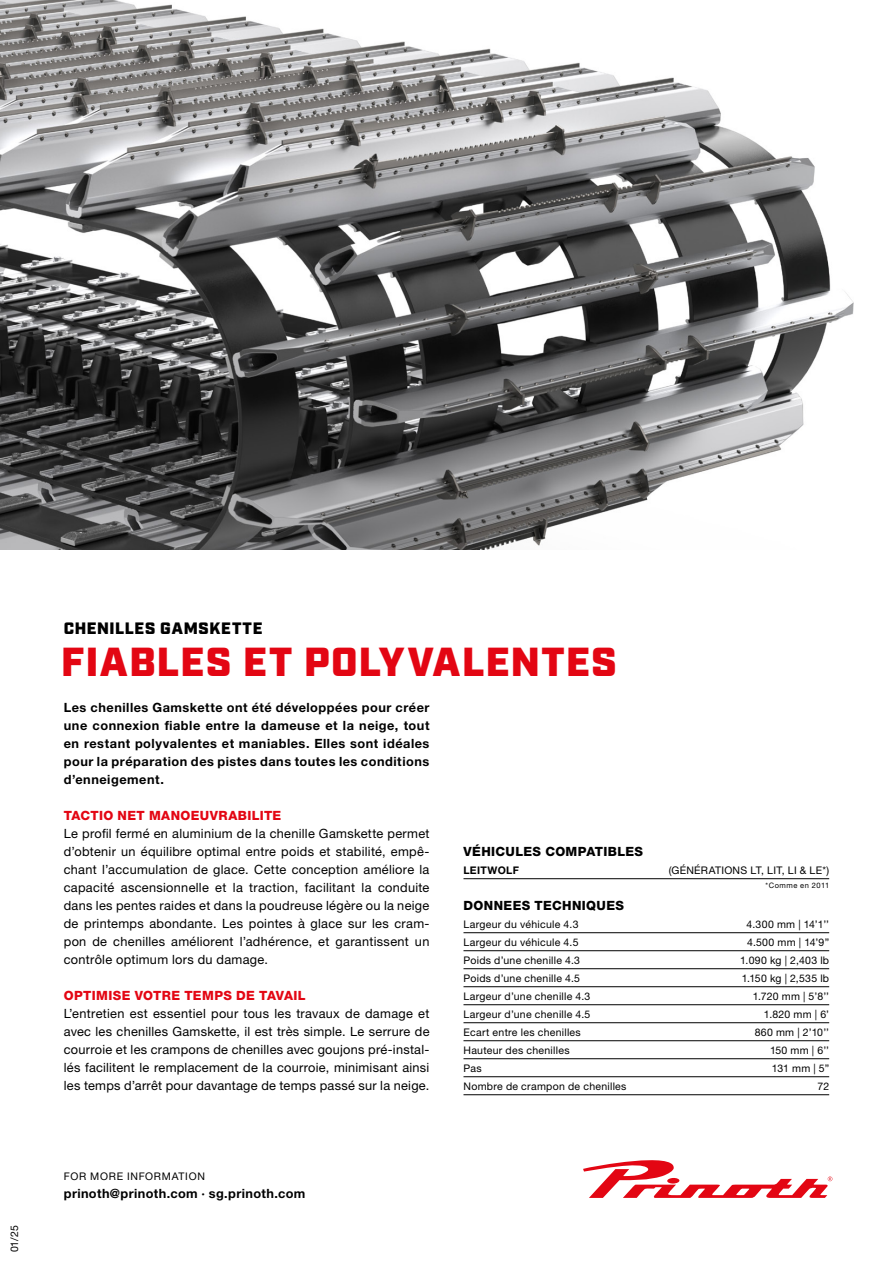
<style>
.page{position:relative;width:893px;height:1263px;background:#fff}
.page>*{position:absolute;margin:0;border:0;box-sizing:border-box;transform-origin:0 0}
.t1{font:900 40.5px "Industry";letter-spacing:.035em;color:#e30613}
.t2{font:900 16.5px "Industry";letter-spacing:.045em;color:#000}
.t3{font:12.75px/18px "Helvetica Neue LT Pro";letter-spacing:.02em;color:#000;text-align:justify}
.t4{font:700 12.75px/18px "Helvetica Neue LT Pro";letter-spacing:.04em;color:#000;text-align:justify}
.t5{font:800 12.75px "Helvetica Neue LT Pro";letter-spacing:.03em;color:#e30613}
.t6{font:800 12.75px "Helvetica Neue LT Pro";letter-spacing:.03em;color:#000}
.t7{font:10.5px "Helvetica Neue LT Pro";letter-spacing:.025em;color:#000}
.t8{font:10.5px "Helvetica Neue LT Pro";letter-spacing:.065em;color:#000}
.t9{font:700 10.5px "Helvetica Neue LT Pro";letter-spacing:.025em;color:#000}
.t10{font:7.5px "Helvetica Neue LT Pro";letter-spacing:.07em;color:#000}
</style>
<div class="page">
<img style="left:0;top:0;width:854px;height:550px">
<svg style="left:583px;top:1160px;width:249px;height:38px"></svg>
<hr style="left:463px;top:878px;width:366px;height:1px;background:#000">
<hr style="left:463px;top:932px;width:366px;height:1px;background:#000">
<hr style="left:463px;top:950px;width:366px;height:1px;background:#000">
<hr style="left:463px;top:968px;width:366px;height:1px;background:#000">
<hr style="left:463px;top:986px;width:366px;height:1px;background:#000">
<hr style="left:463px;top:1004px;width:366px;height:1px;background:#000">
<hr style="left:463px;top:1022px;width:366px;height:1px;background:#000">
<hr style="left:463px;top:1040px;width:366px;height:1px;background:#000">
<hr style="left:463px;top:1058px;width:366px;height:1px;background:#000">
<hr style="left:463px;top:1076px;width:366px;height:1px;background:#000">
<hr style="left:463px;top:1094px;width:366px;height:1px;background:#000">
<p class="t7" style="left:8px;top:1252px;width:28px;rotate:-90deg">01/25</p>
<p class="t2" style="left:64px;top:618px;width:200px">CHENILLES GAMSKETTE</p>
<h1 class="t1" style="left:61px;top:637px;width:557px">FIABLES ET POLYVALENTES</h1>
<p class="t4" style="left:64px;top:698px;width:367px">Les chenilles Gamskette ont été développées pour créer une connexion fiable entre la dameuse et la neige, tout en restant polyvalentes et maniables. Elles sont idéales pour la préparation des pistes dans toutes les conditions d’enneigement.</p>
<p class="t5" style="left:64px;top:808px;width:219px">TACTIO NET MANOEUVRABILITE</p>
<p class="t3" style="left:64px;top:824px;width:367px">Le profil fermé en aluminium de la chenille Gamskette permet d’obtenir un équilibre optimal entre poids et stabilité, empê&shy;chant l’accumulation de glace. Cette conception améliore la capacité ascensionnelle et la traction, facilitant la conduite dans les pentes raides et dans la poudreuse légère ou la neige de printemps abondante. Les pointes à glace sur les cram&shy;pon de chenilles améliorent l’adhérence, et garantissent un contrôle optimum lors du damage.</p>
<p class="t5" style="left:64px;top:988px;width:243px">OPTIMISE VOTRE TEMPS DE TAVAIL</p>
<p class="t3" style="left:64px;top:1004px;width:367px">L’entretien est essentiel pour tous les travaux de damage et avec les chenilles Gamskette, il est très simple. Le serrure de courroie et les crampons de chenilles avec goujons pré-instal&shy;lés facilitent le remplacement de la courroie, minimisant ainsi les temps d’arrêt pour davantage de temps passé sur la neige.</p>
<p class="t6" style="left:463px;top:844px;width:181px">VÉHICULES COMPATIBLES</p>
<p class="t9" style="left:463px;top:864px;width:57px">LEITWOLF</p>
<p class="t7" style="left:669px;top:864px;width:162px">(GÉNÉRATIONS LT, LIT, LI &amp; LE*)</p>
<p class="t6" style="left:463px;top:898px;width:162px">DONNEES TECHNIQUES</p>
<p class="t7" style="left:463px;top:918px;width:117px">Largeur du véhicule 4.3</p>
<p class="t7" style="left:746px;top:918px;width:84px">4.300 mm | 14’1’’</p>
<p class="t7" style="left:463px;top:936px;width:117px">Largeur du véhicule 4.5</p>
<p class="t7" style="left:747px;top:936px;width:84px">4.500 mm | 14’9”</p>
<p class="t7" style="left:463px;top:954px;width:118px">Poids d’une chenille 4.3</p>
<p class="t7" style="left:740px;top:954px;width:91px">1.090 kg | 2,403 lb</p>
<p class="t7" style="left:463px;top:972px;width:118px">Poids d’une chenille 4.5</p>
<p class="t7" style="left:742px;top:972px;width:89px">1.150 kg | 2,535 lb</p>
<p class="t7" style="left:463px;top:990px;width:128px">Largeur d’une chenille 4.3</p>
<p class="t7" style="left:753px;top:990px;width:78px">1.720 mm | 5’8’’</p>
<p class="t7" style="left:463px;top:1008px;width:128px">Largeur d’une chenille 4.5</p>
<p class="t7" style="left:764px;top:1008px;width:67px">1.820 mm | 6’</p>
<p class="t7" style="left:463px;top:1026px;width:119px">Ecart entre les chenilles</p>
<p class="t7" style="left:755px;top:1026px;width:76px">860 mm | 2’10’’</p>
<p class="t7" style="left:463px;top:1044px;width:108px">Hauteur des chenilles</p>
<p class="t7" style="left:770px;top:1044px;width:61px">150 mm | 6’’</p>
<p class="t7" style="left:463px;top:1062px;width:20px">Pas</p>
<p class="t7" style="left:772px;top:1062px;width:59px">131 mm | 5”</p>
<p class="t7" style="left:463px;top:1080px;width:165px">Nombre de crampon de chenilles</p>
<p class="t7" style="left:817px;top:1080px;width:13px">72</p>
<p class="t10" style="left:766px;top:881px;width:65px">*Comme en 2011</p>
<p class="t8" style="left:64px;top:1170px;width:143px">FOR MORE INFORMATION</p>
<p class="t4" style="left:64px;top:1184px;width:243px">prinoth@prinoth.com · sg.prinoth.com</p>
</div>
